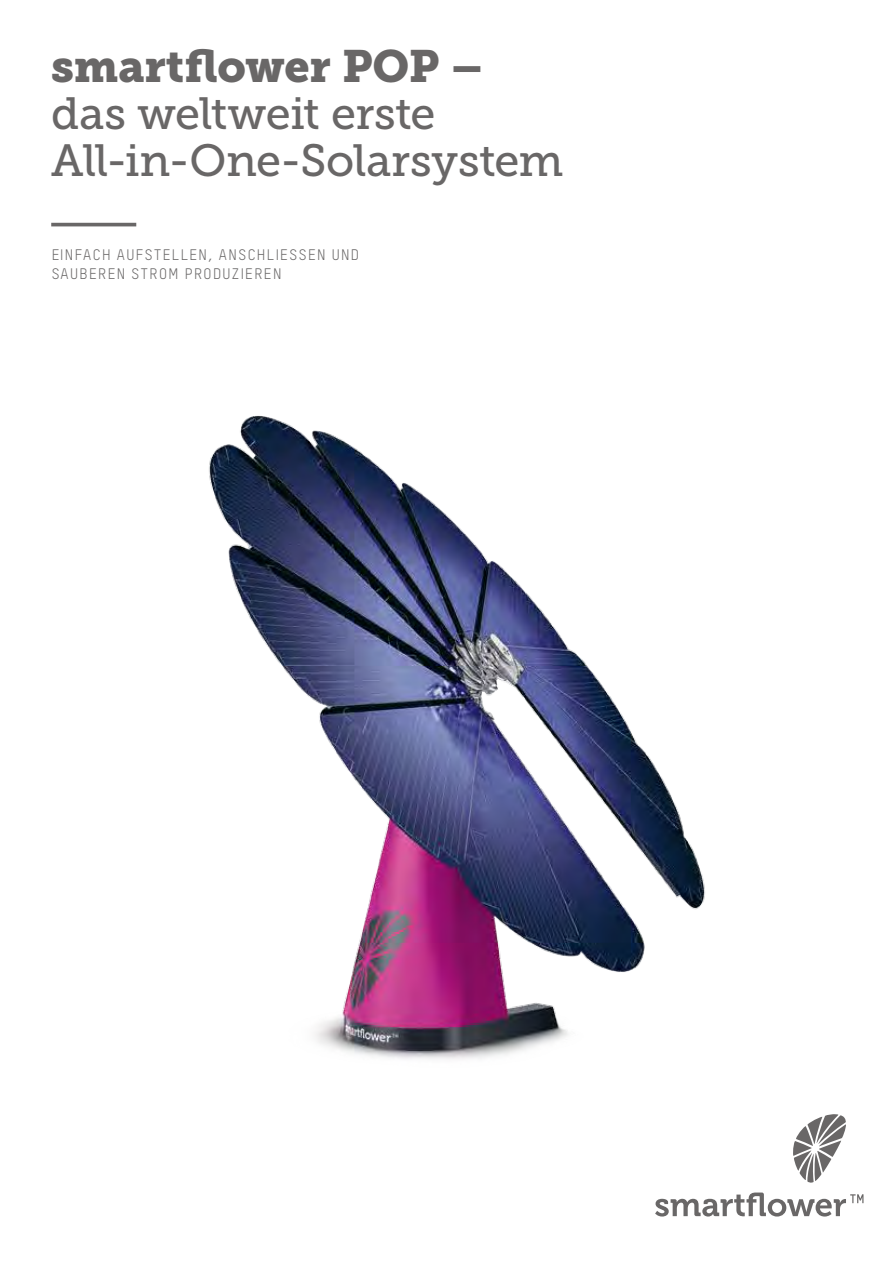
<style>
.page{position:relative;width:893px;height:1263px;background:#fff}
.page>*{position:absolute;margin:0;border:0;box-sizing:border-box;transform-origin:0 0}
.t1{font:45px/47px "Museo Slab 500";letter-spacing:-.01em;color:#696767}
.t2{font:45px "Museo Slab 900";letter-spacing:-.005em;color:#696767}
.t3{font:15px/18.8px "TSTAR";letter-spacing:.095em;color:#696767}
</style>
<div class="page">
<svg style="left:655px;top:1192px;width:208px;height:24px"></svg>
<svg style="left:793px;top:1114px;width:53px;height:69px"></svg>
<img style="left:209px;top:415px;width:496px;height:644px">
<hr style="left:51px;top:223px;width:85px;height:3px;background:#696767">
<h1 class="t2" style="left:51px;top:40px;width:434px">smartflower POP –</h1>
<h1 class="t1" style="left:51px;top:90px;width:514px">das weltweit erste<br>All-in-One-Solarsystem</h1>
<p class="t3" style="left:51px;top:245px;width:309px">EINFACH AUFSTELLEN, ANSCHLIESSEN UND<br>SAUBEREN STROM PRODUZIEREN</p>
</div>
